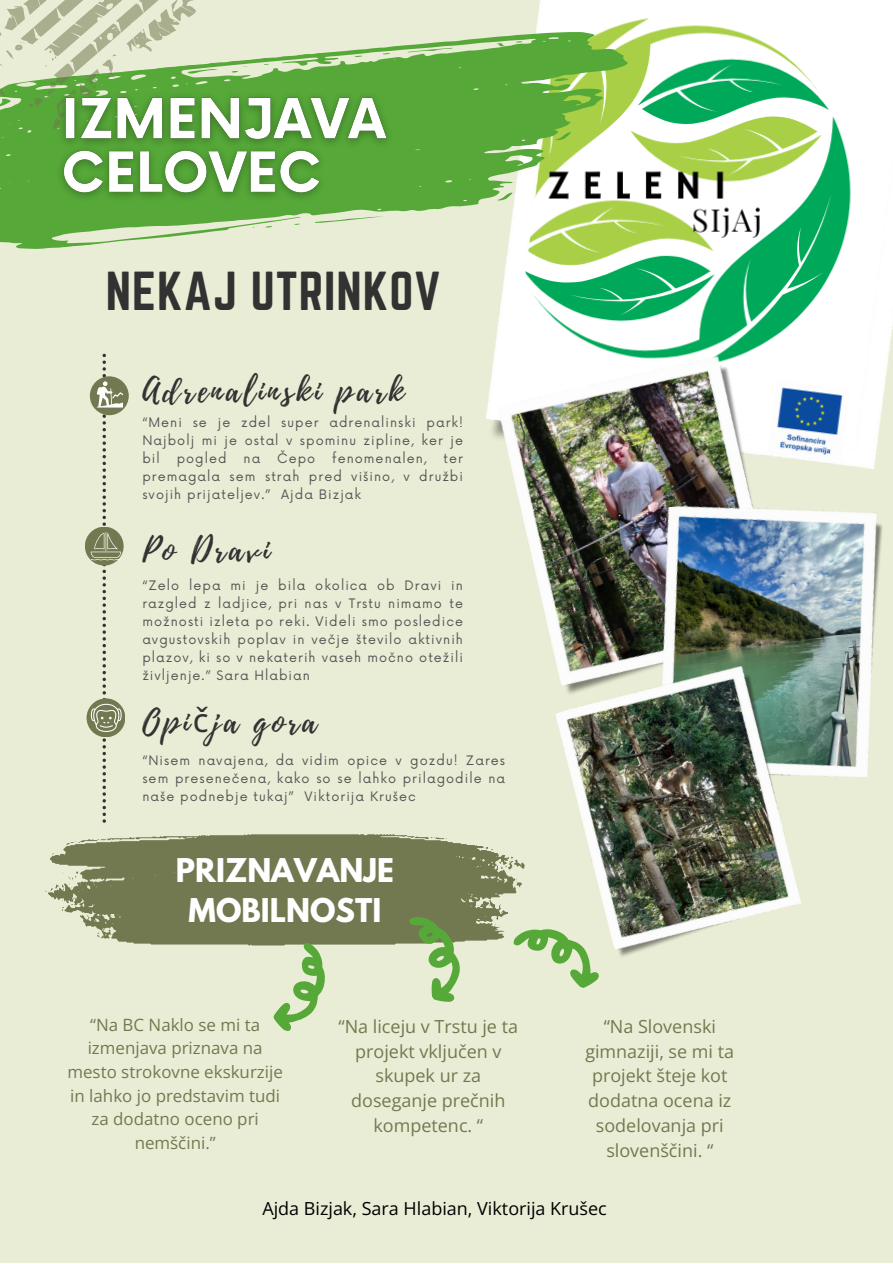
<style>
.page{position:relative;width:893px;height:1264px;background:#fff}
.page>*{position:absolute;margin:0;border:0;box-sizing:border-box;transform-origin:0 0}
.t1{font:48px "Norwester";letter-spacing:.02em;color:#323232}
.t2{font:33px "Playlist Script";letter-spacing:.1em;color:#323232}
.t3{font:700 28.95px/40px "League Spartan";color:#fff;text-align:center}
.t4{font:18px/24.8px "Open Sans";color:#727951;text-align:center}
.t5{font:18px "Open Sans";color:#000}
.t6{font:16.95px/23.5px "Open Sans";color:#727951;text-align:center}
.t7{font:12.75px/18px "Now";letter-spacing:.08em;color:#545454;text-align:justify}
.s1{font-family:"Noto Sans"}
</style>
<div class="page">
<div style="left:0;top:0;width:892px;height:1262px;background:#e9edd5"></div>
<div style="left:90px;top:376px;width:39px;height:39px;background:#727951;border-radius:50%"></div>
<img style="left:497px;top:0;width:395px;height:468px">
<svg style="left:407px;top:24px;width:228px;height:177px;background:#9fc97d"></svg>
<svg style="left:554px;top:77px;width:15px;height:5px"></svg>
<svg style="left:407px;top:47px;width:46px;height:6px"></svg>
<svg style="left:496px;top:43px;width:9px;height:4px"></svg>
<svg style="left:515px;top:41px;width:7px;height:2px"></svg>
<svg style="left:0;top:84px;width:577px;height:178px"></svg>
<svg style="left:314px;top:215px;width:70px;height:8px"></svg>
<svg style="left:496px;top:192px;width:17px;height:9px"></svg>
<svg style="left:495px;top:138px;width:15px;height:4px"></svg>
<svg style="left:265px;top:226px;width:7px;height:2px"></svg>
<svg style="left:294px;top:223px;width:6px;height:2px"></svg>
<svg style="left:438px;top:103px;width:9px;height:4px"></svg>
<svg style="left:457px;top:101px;width:7px;height:2px"></svg>
<svg style="left:0;top:0;width:407px;height:200px"></svg>
<img style="left:486px;top:328px;width:337px;height:313px">
<svg style="left:50px;top:834px;width:466px;height:111px;background:#808660"></svg>
<svg style="left:486px;top:846px;width:7px;height:4px"></svg>
<svg style="left:407px;top:836px;width:40px;height:3px"></svg>
<svg style="left:66px;top:837px;width:69px;height:7px"></svg>
<svg style="left:499px;top:856px;width:26px;height:13px"></svg>
<svg style="left:516px;top:878px;width:6px;height:9px"></svg>
<svg style="left:45px;top:871px;width:33px;height:40px"></svg>
<svg style="left:97px;top:928px;width:7px;height:9px"></svg>
<img style="left:767px;top:380px;width:83px;height:83px">
<img style="left:635px;top:487px;width:248px;height:290px">
<img style="left:551px;top:641px;width:286px;height:316px">
<div style="left:85px;top:526px;width:39px;height:39px;background:#727951;border-radius:50%"></div>
<div style="left:87px;top:698px;width:38px;height:39px;background:#727951;border-radius:50%"></div>
<svg style="left:91px;top:354px;width:32px;height:468px"></svg>
<img style="left:50px;top:85px;width:350px;height:123px">
<svg style="left:272px;top:939px;width:57px;height:92px"></svg>
<svg style="left:390px;top:905px;width:89px;height:97px"></svg>
<svg style="left:506px;top:919px;width:102px;height:69px"></svg>
<p class="t1" style="left:106px;top:262px;width:336px">NEKAJ UTRINKOV</p>
<p class="t2" style="left:142px;top:367px;width:263px">Adrenalinski park</p>
<p class="t7" style="left:142px;top:414px;width:322px">“Meni se je zdel super adrenalinski park!<br>Najbolj mi je ostal v spominu zipline, ker je bil</p>
<p class="t7" style="left:177px;top:450px;width:51px">pogled</p>
<p class="t7" style="left:243px;top:450px;width:18px">na</p>
<p class="t7" style="left:277px;top:450px;width:40px">Čepo</p>
<p class="t7" style="left:332px;top:450px;width:96px">fenomenalen,</p>
<p class="t7" style="left:142px;top:450px;width:322px;text-indent:301px">ter premagala sem strah pred višino, v družbi svojih prijateljev.” Ajda Bizjak</p>
<p class="t2" style="left:142px;top:526px;width:129px">Po Dravi</p>
<p class="t7" style="left:142px;top:577px;width:322px">“Zelo lepa mi je bila okolica ob Dravi in razgled z ladjice, pri nas v Trstu nimamo te možnosti izleta po reki. Videli smo posledice avgustovskih poplav in večje število aktivnih plazov, ki so v nekaterih vaseh močno otežili življenje.” Sara Hlabian</p>
<p class="t2" style="left:142px;top:698px;width:176px">Opi<span class="s1">č</span>ja gora</p>
<p class="t7" style="left:142px;top:751px;width:364px">“Nisem navajena, da vidim opice v gozdu! Zares sem presenečena, kako so se lahko prilagodile na naše podnebje tukaj” Viktorija Krušec</p>
<p class="t3" style="left:176px;top:854px;width:219px">PRIZNAVANJE<br>MOBILNOSTI</p>
<p class="t6" style="left:67px;top:1012px;width:217px">“Na BC Naklo se mi ta izmenjava priznava na mesto strokovne ekskurzije in lahko jo predstavim tudi za dodatno oceno pri nemščini.”</p>
<p class="t4" style="left:585px;top:1013px;width:150px">“Na Slovenski gimnaziji, se mi ta projekt šteje kot dodatna ocena iz sodelovanja pri slovenščini. “</p>
<p class="t4" style="left:338px;top:1013px;width:181px">“Na liceju v Trstu je ta projekt vključen v skupek ur za doseganje prečnih kompetenc. “</p>
<p class="t5" style="left:262px;top:1195px;width:346px">Ajda Bizjak, Sara Hlabian, Viktorija Krušec</p>
</div>
